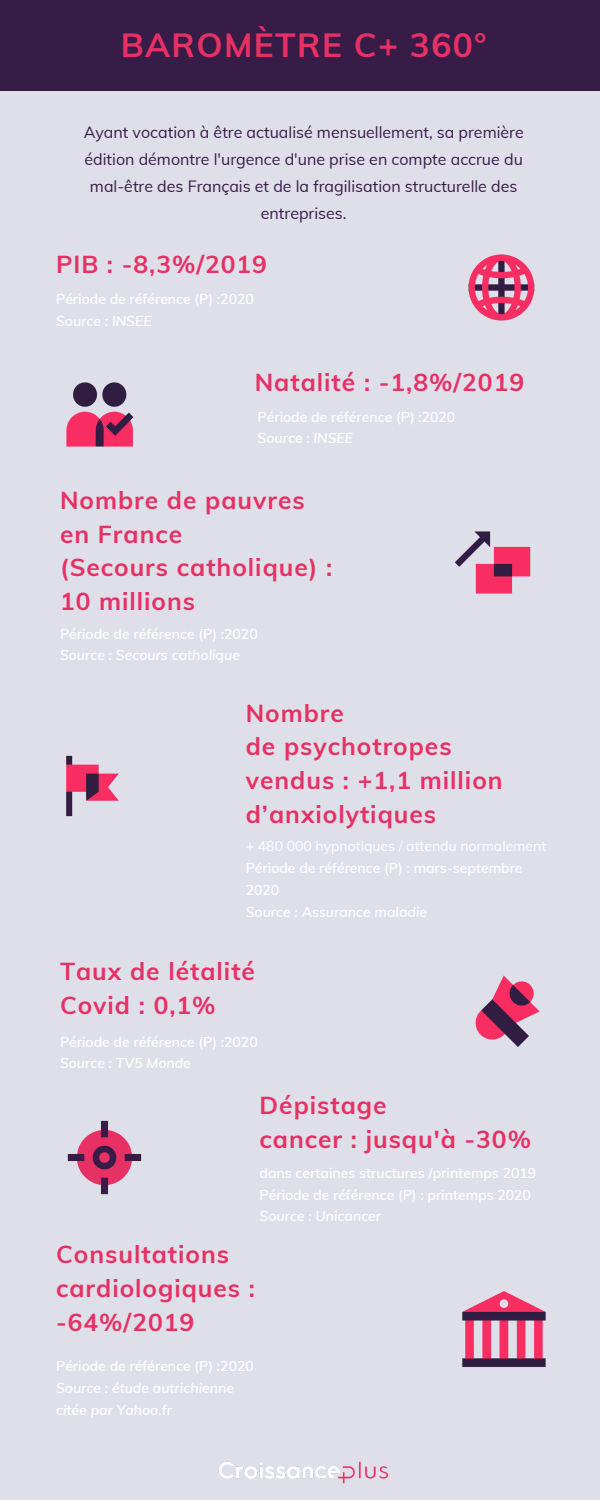
<style>
.page{position:relative;width:600px;height:1500px;background:#dfdfea}
.page>*{position:absolute;margin:0;border:0;box-sizing:border-box;transform-origin:0 0}
.t1{font:700 33.5px "Muli";letter-spacing:.04em;color:#e73064}
.t2{font:700 24.5px/33.7px "Muli";letter-spacing:.04em;color:#e73064}
.t3{font:16px/27px "Muli";color:#381c48;text-align:center}
.t4{font:600 14px/21.8px "Muli";color:#fff}
.t5{font:italic 600 14px/21.8px "Muli";color:#fff}
.s1{font-weight:400}
</style>
<div class="page">
<img style="left:468px;top:254px;width:67px;height:67px">
<img style="left:66px;top:382px;width:68px;height:65px">
<img style="left:454px;top:531px;width:77px;height:63px">
<img style="left:219px;top:1461px;width:169px;height:23px">
<img style="left:67px;top:1120px;width:75px;height:75px">
<img style="left:66px;top:755px;width:53px;height:62px">
<div style="left:0;top:0;width:600px;height:90px;background:#381c48"></div>
<img style="left:475px;top:975px;width:65px;height:72px">
<img style="left:462px;top:1291px;width:84px;height:76px">
<h1 class="t1" style="left:121px;top:23px;width:367px">BAROMÈTRE C+ 360°</h1>
<p class="t3" style="left:84px;top:118px;width:442px">Ayant vocation à être actualisé mensuellement, sa première édition démontre l'urgence d'une prise en compte accrue du mal-être des Français et de la fragilisation structurelle des entreprises.</p>
<h2 class="t2" style="left:56px;top:246px;width:212px">PIB : -8,3%/2019</h2>
<p class="t4" style="left:56px;top:288px;width:199px">Période de référence (P) :2020</p>
<p class="t5" style="left:56px;top:310px;width:97px">Source : INSEE</p>
<h2 class="t2" style="left:255px;top:365px;width:271px">Natalité : -1,8%/2019</h2>
<p class="t4" style="left:258px;top:405px;width:199px">Période de référence (P) :2020</p>
<p class="t5" style="left:258px;top:427px;width:97px">Source : INSEE</p>
<h2 class="t2" style="left:60px;top:483px;width:274px">Nombre de pauvres en France<br>(Secours catholique) :<br>10 millions</h2>
<p class="t4" style="left:60px;top:622px;width:199px">Période de référence (P) :2020</p>
<p class="t5" style="left:60px;top:644px;width:181px">Source : Secours catholique</p>
<h2 class="t2" style="left:246px;top:696px;width:258px">Nombre<br>de psychotropes vendus : +1,1 million d’anxiolytiques</h2>
<p class="t4" style="left:246px;top:835px;width:302px">+ <span class="s1">480 000 hypnotiques / attendu normalement<br></span>Période de référence (P) : mars-septembre<br>2020</p>
<p class="t5" style="left:246px;top:900px;width:183px">Source : Assurance maladie</p>
<h2 class="t2" style="left:60px;top:954px;width:197px">Taux de létalité<br>Covid : 0,1%</h2>
<p class="t4" style="left:60px;top:1030px;width:199px">Période de référence (P) :2020</p>
<p class="t5" style="left:60px;top:1052px;width:132px">Source : TV5 Monde</p>
<h2 class="t2" style="left:260px;top:1088px;width:273px">Dépistage<br>cancer : jusqu'à -30%</h2>
<p class="t4" style="left:260px;top:1162px;width:278px">dans certaines structures /printemps 2019<br>Période de référence (P) : printemps 2020</p>
<p class="t5" style="left:260px;top:1205px;width:123px">Source : Unicancer</p>
<h2 class="t2" style="left:56px;top:1237px;width:200px">Consultations cardiologiques : -64%/2019</h2>
<p class="t4" style="left:56px;top:1355px;width:199px">Période de référence (P) :2020</p>
<p class="t5" style="left:56px;top:1377px;width:179px">Source : étude autrichienne citée par Yahoo.fr</p>
</div>
